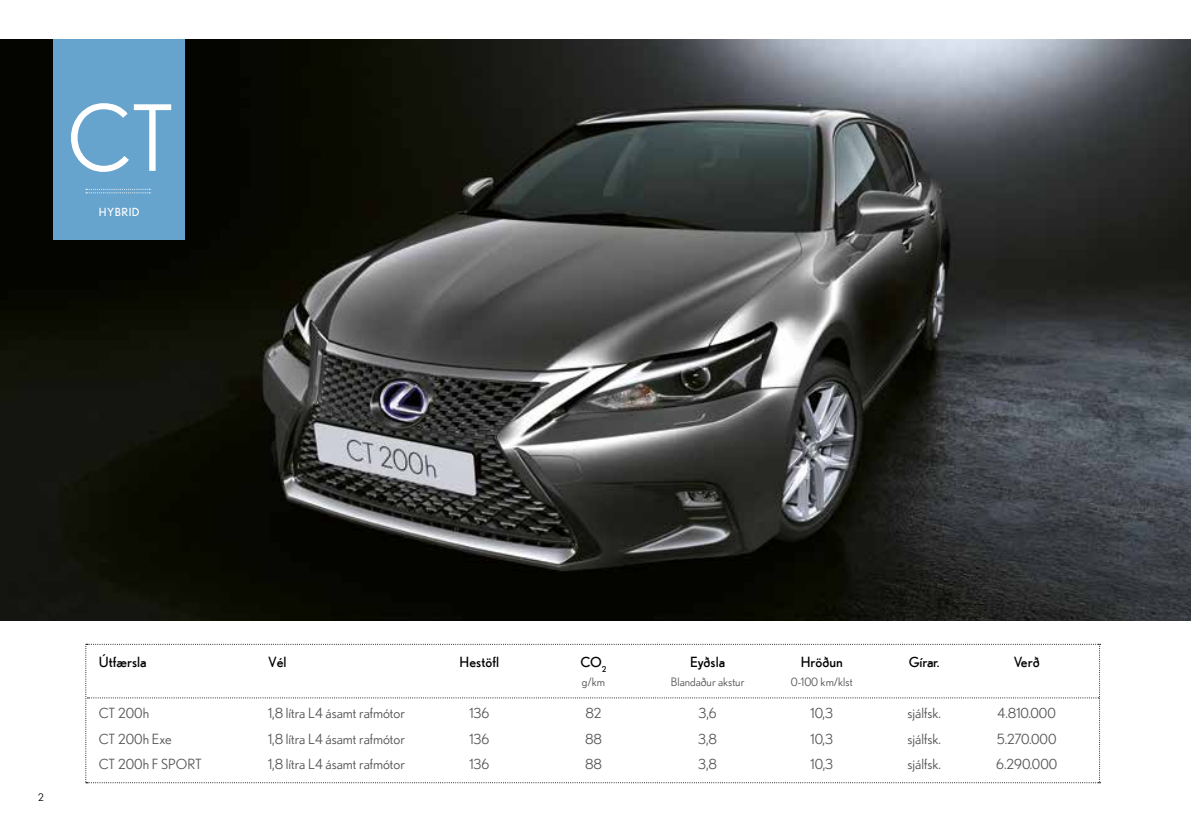
<style>
.page{position:relative;width:1191px;height:834px;background:#fff}
.page>*{position:absolute;margin:0;border:0;box-sizing:border-box;transform-origin:0 0}
.t1{font:91.17px "Nobel";color:#fff}
.t2{font:14px "Nobel";color:#565655}
.t3{font:14px "Nobel";color:#000}
.t4{font:11.55px "Nobel";color:#565655}
.t5{font:11.2px "Nobel";letter-spacing:.04em;color:#fff}
.t6{font:10.5px "Nobel";color:#000}
</style>
<div class="page">
<img style="left:0;top:40px;width:1191px;height:580px">
<div style="left:54px;top:40px;width:131px;height:200px;background:#66a4cd"></div>
<svg style="left:86px;top:189px;width:64px;height:4px"></svg>
<svg style="left:85px;top:644px;width:1015px;height:139px"></svg>
<h1 class="t1" style="left:67px;top:86px;width:109px">CT</h1>
<p class="t5" style="left:99px;top:206px;width:42px">HYBRID</p>
<p class="t6" style="left:38px;top:791px;width:7px">2</p>
<p class="t3" style="left:99px;top:653px;width:49px">Útfærsla</p>
<p class="t3" style="left:268px;top:653px;width:20px">Vél</p>
<p class="t3" style="left:459px;top:653px;width:41px">Hestöfl</p>
<p class="t3" style="left:580px;top:653px;width:28px">CO<sub>2</sub></p>
<p class="t3" style="left:690px;top:653px;width:36px">Eyðsla</p>
<p class="t3" style="left:800px;top:653px;width:44px">Hröðun</p>
<p class="t3" style="left:909px;top:653px;width:32px">Gírar.</p>
<p class="t3" style="left:1013px;top:653px;width:28px">Verð</p>
<p class="t4" style="left:582px;top:675px;width:25px">g/km</p>
<p class="t4" style="left:671px;top:675px;width:75px">Blandaður akstur</p>
<p class="t4" style="left:791px;top:675px;width:63px">0-100 km/klst</p>
<p class="t2" style="left:99px;top:705px;width:52px">CT 200h</p>
<p class="t2" style="left:268px;top:705px;width:138px">1,8 lítra L4 ásamt rafmótor</p>
<p class="t2" style="left:469px;top:705px;width:21px">136</p>
<p class="t2" style="left:585px;top:705px;width:18px">82</p>
<p class="t2" style="left:698px;top:705px;width:20px">3,6</p>
<p class="t2" style="left:810px;top:705px;width:24px">10,3</p>
<p class="t2" style="left:907px;top:705px;width:35px">sjálfsk.</p>
<p class="t2" style="left:997px;top:705px;width:60px">4.810.000</p>
<p class="t2" style="left:99px;top:730px;width:74px">CT 200h Exe</p>
<p class="t2" style="left:268px;top:730px;width:138px">1,8 lítra L4 ásamt rafmótor</p>
<p class="t2" style="left:469px;top:730px;width:21px">136</p>
<p class="t2" style="left:585px;top:730px;width:19px">88</p>
<p class="t2" style="left:698px;top:730px;width:20px">3,8</p>
<p class="t2" style="left:810px;top:730px;width:24px">10,3</p>
<p class="t2" style="left:907px;top:730px;width:35px">sjálfsk.</p>
<p class="t2" style="left:997px;top:730px;width:61px">5.270.000</p>
<p class="t2" style="left:99px;top:755px;width:104px">CT 200h F SPORT</p>
<p class="t2" style="left:268px;top:755px;width:138px">1,8 lítra L4 ásamt rafmótor</p>
<p class="t2" style="left:469px;top:755px;width:21px">136</p>
<p class="t2" style="left:585px;top:755px;width:19px">88</p>
<p class="t2" style="left:698px;top:755px;width:20px">3,8</p>
<p class="t2" style="left:810px;top:755px;width:24px">10,3</p>
<p class="t2" style="left:907px;top:755px;width:35px">sjálfsk.</p>
<p class="t2" style="left:996px;top:755px;width:63px">6.290.000</p>
</div>
